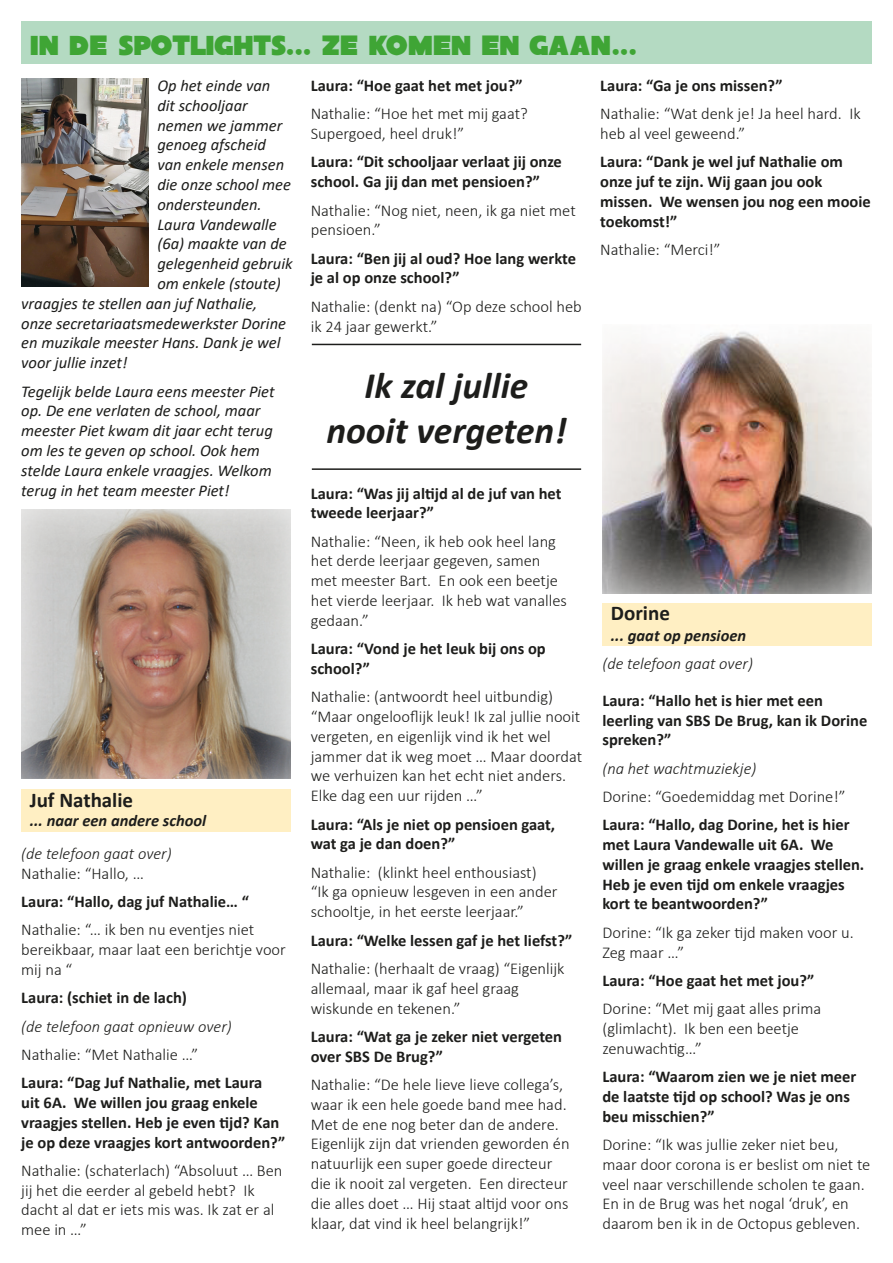
<style>
.page{position:relative;width:893px;height:1263px;background:#fff}
.page>*{position:absolute;margin:0;border:0;box-sizing:border-box;transform-origin:0 0}
.t1{font:italic 700 37.5px/45px "Calibri";color:#1d1d1b;text-align:center}
.t2{font:24px "Sans Poster Bold JL";color:#3fa535}
.t3{font:700 21px "Calibri";color:#1d1d1b}
.t4{font:300 16.5px/19.8px "Calibri";color:#1d1d1b}
.t5{font:700 16.5px/19.8px "Calibri";color:#1d1d1b}
.t6{font:italic 16.5px/19.8px "Calibri";color:#1d1d1b}
.t7{font:italic 300 16.5px/19.8px "Calibri";color:#1d1d1b}
.t8{font:italic 700 16.5px "Calibri";color:#1d1d1b}
.s1{font-style:normal}
</style>
<div class="page">
<div style="left:21px;top:789px;width:270px;height:42px;background:#ffefc3"></div>
<div style="left:602px;top:603px;width:270px;height:42px;background:#ffefc3"></div>
<div style="left:21px;top:21px;width:851px;height:43px;background:#b4dac2"></div>
<img style="left:21px;top:79px;width:128px;height:207px">
<div style="left:20px;top:508px;width:272px;height:272px;background:#fff;opacity:.75"></div>
<hr style="left:312px;top:344px;width:269px;height:1px;background:#1d1d1b">
<hr style="left:312px;top:468px;width:269px;height:2px;background:#1d1d1b">
<img style="left:602px;top:331px;width:270px;height:263px">
<p class="t2" style="left:30px;top:30px;width:609px">IN DE SPOTLIGHTS... ZE KOMEN EN GAAN...</p>
<p class="t6" style="left:157px;top:75px;width:115px">Op het einde van</p>
<p class="t6" style="left:157px;top:95px;width:92px">dit schooljaar</p>
<p class="t6" style="left:157px;top:115px;width:127px">nemen we jammer</p>
<p class="t6" style="left:157px;top:134px;width:110px">genoeg afscheid</p>
<p class="t6" style="left:157px;top:154px;width:128px">van enkele mensen</p>
<p class="t6" style="left:157px;top:174px;width:135px">die onze school mee</p>
<p class="t6" style="left:157px;top:194px;width:106px">ondersteunden.</p>
<p class="t6" style="left:157px;top:214px;width:121px">Laura Vandewalle</p>
<p class="t6" style="left:157px;top:233px;width:131px">(6a) maakte van de</p>
<p class="t6" style="left:157px;top:253px;width:137px">gelegenheid gebruik</p>
<p class="t6" style="left:157px;top:273px;width:125px">om enkele (stoute)</p>
<p class="t6" style="left:21px;top:293px;width:238px">vraagjes te stellen aan juf Nathalie,</p>
<p class="t6" style="left:21px;top:313px;width:266px">onze secretariaatsmedewerkster Dorine</p>
<p class="t6" style="left:21px;top:332px;width:261px">en muzikale meester Hans. Dank je wel</p>
<p class="t6" style="left:21px;top:352px;width:108px">voor jullie inzet!</p>
<p class="t6" style="left:21px;top:380px;width:255px">Tegelijk belde Laura eens meester Piet op. De ene verlaten de school, maar meester Piet kwam dit jaar echt terug om les te geven op school. Ook hem stelde Laura enkele vraagjes. Welkom terug in het team meester Piet!</p>
<p class="t3" style="left:30px;top:785px;width:105px">Juf Nathalie</p>
<p class="t8" style="left:30px;top:809px;width:178px">... naar een andere school</p>
<p class="t7" style="left:21px;top:843px;width:152px">(de telefoon gaat over)<br><span class="s1">Nathalie: “Hallo, …</span></p>
<p class="t5" style="left:21px;top:891px;width:229px">Laura: “Hallo, dag juf Nathalie… “</p>
<p class="t4" style="left:21px;top:920px;width:266px">Nathalie: “… ik ben nu eventjes niet bereikbaar, maar laat een berichtje voor mij na “</p>
<p class="t5" style="left:21px;top:988px;width:167px">Laura: (schiet in de lach)</p>
<p class="t7" style="left:21px;top:1016px;width:212px">(de telefoon gaat opnieuw over)</p>
<p class="t4" style="left:21px;top:1044px;width:179px">Nathalie: “Met Nathalie …”</p>
<p class="t5" style="left:21px;top:1072px;width:266px">Laura: “Dag Juf Nathalie, met Laura<br>uit 6A. We willen jou graag enkele vraagjes stellen. Heb je even tijd? Kan je op deze vraagjes kort antwoorden?”</p>
<p class="t4" style="left:21px;top:1160px;width:263px">Nathalie: (schaterlach) “Absoluut … Ben jij het die eerder al gebeld hebt? Ik dacht al dat er iets mis was. Ik zat er al mee in …”</p>
<p class="t5" style="left:311px;top:75px;width:214px">Laura: “Hoe gaat het met jou?”</p>
<p class="t4" style="left:311px;top:104px;width:218px">Nathalie: “Hoe het met mij gaat?<br>Supergoed, heel druk!”</p>
<p class="t5" style="left:311px;top:152px;width:253px">Laura: “Dit schooljaar verlaat jij onze school. Ga jij dan met pensioen?”</p>
<p class="t4" style="left:311px;top:200px;width:266px">Nathalie: “Nog niet, neen, ik ga niet met pensioen.”</p>
<p class="t5" style="left:311px;top:248px;width:267px">Laura: “Ben jij al oud? Hoe lang werkte je al op onze school?”</p>
<p class="t4" style="left:311px;top:296px;width:273px">Nathalie: (denkt na) “Op deze school heb ik 24 jaar gewerkt.”</p>
<p class="t1" style="left:326px;top:361px;width:242px">Ik zal jullie nooit vergeten!</p>
<p class="t5" style="left:311px;top:483px;width:252px">Laura: “Was jij altijd al de juf van het tweede leerjaar?”</p>
<p class="t4" style="left:311px;top:531px;width:258px">Nathalie: “Neen, ik heb ook heel lang het derde leerjaar gegeven, samen met meester Bart. En ook een beetje het vierde leerjaar. Ik heb wat vanalles gedaan.”</p>
<p class="t5" style="left:311px;top:638px;width:237px">Laura: “Vond je het leuk bij ons op school?”</p>
<p class="t4" style="left:311px;top:687px;width:273px">Nathalie: (antwoordt heel uitbundig) “Maar ongelooflijk leuk! Ik zal jullie nooit vergeten, en eigenlijk vind ik het wel jammer dat ik weg moet … Maar doordat we verhuizen kan het echt niet anders.<br>Elke dag een uur rijden …”</p>
<p class="t5" style="left:311px;top:814px;width:246px">Laura: “Als je niet op pensioen gaat, wat ga je dan doen?”</p>
<p class="t4" style="left:311px;top:862px;width:248px">Nathalie: (klinkt heel enthousiast) “Ik ga opnieuw lesgeven in een ander schooltje, in het eerste leerjaar.”</p>
<p class="t5" style="left:311px;top:930px;width:263px">Laura: “Welke lessen gaf je het liefst?”</p>
<p class="t4" style="left:311px;top:958px;width:255px">Nathalie: (herhaalt de vraag) “Eigenlijk allemaal, maar ik gaf heel graag wiskunde en tekenen.”</p>
<p class="t5" style="left:311px;top:1026px;width:253px">Laura: “Wat ga je zeker niet vergeten over SBS De Brug?”</p>
<p class="t4" style="left:311px;top:1074px;width:260px">Nathalie: “De hele lieve lieve collega’s, waar ik een hele goede band mee had.<br>Met de ene nog beter dan de andere.<br>Eigenlijk zijn dat vrienden geworden én natuurlijk een super goede directeur die ik nooit zal vergeten. Een directeur die alles doet … Hij staat altijd voor ons klaar, dat vind ik heel belangrijk!”</p>
<p class="t5" style="left:600px;top:75px;width:184px">Laura: “Ga je ons missen?”</p>
<p class="t4" style="left:600px;top:104px;width:262px">Nathalie: “Wat denk je! Ja heel hard. Ik heb al veel geweend.”</p>
<p class="t5" style="left:600px;top:152px;width:272px">Laura: “Dank je wel juf Nathalie om onze juf te zijn. Wij gaan jou ook missen. We wensen jou nog een mooie toekomst!”</p>
<p class="t4" style="left:600px;top:240px;width:122px">Nathalie: “Merci!”</p>
<p class="t3" style="left:611px;top:598px;width:60px">Dorine</p>
<p class="t8" style="left:611px;top:623px;width:137px">... gaat op pensioen</p>
<p class="t7" style="left:602px;top:653px;width:152px">(de telefoon gaat over)</p>
<p class="t5" style="left:602px;top:690px;width:266px">Laura: “Hallo het is hier met een leerling van SBS De Brug, kan ik Dorine spreken?”</p>
<p class="t7" style="left:602px;top:758px;width:155px">(na het wachtmuziekje)</p>
<p class="t4" style="left:602px;top:786px;width:245px">Dorine: “Goedemiddag met Dorine!”</p>
<p class="t5" style="left:602px;top:815px;width:263px">Laura: “Hallo, dag Dorine, het is hier met Laura Vandewalle uit 6A. We willen je graag enkele vraagjes stellen.<br>Heb je even tijd om enkele vraagjes kort te beantwoorden?”</p>
<p class="t4" style="left:602px;top:922px;width:253px">Dorine: “Ik ga zeker tijd maken voor u.<br>Zeg maar …”</p>
<p class="t5" style="left:602px;top:970px;width:214px">Laura: “Hoe gaat het met jou?”</p>
<p class="t4" style="left:602px;top:999px;width:220px">Dorine: “Met mij gaat alles prima (glimlacht). Ik ben een beetje zenuwachtig…”</p>
<p class="t5" style="left:602px;top:1066px;width:255px">Laura: “Waarom zien we je niet meer de laatste tijd op school? Was je ons beu misschien?”</p>
<p class="t4" style="left:602px;top:1134px;width:269px">Dorine: “Ik was jullie zeker niet beu, maar door corona is er beslist om niet te veel naar verschillende scholen te gaan.<br>En in de Brug was het nogal ‘druk’, en daarom ben ik in de Octopus gebleven.</p>
</div>
